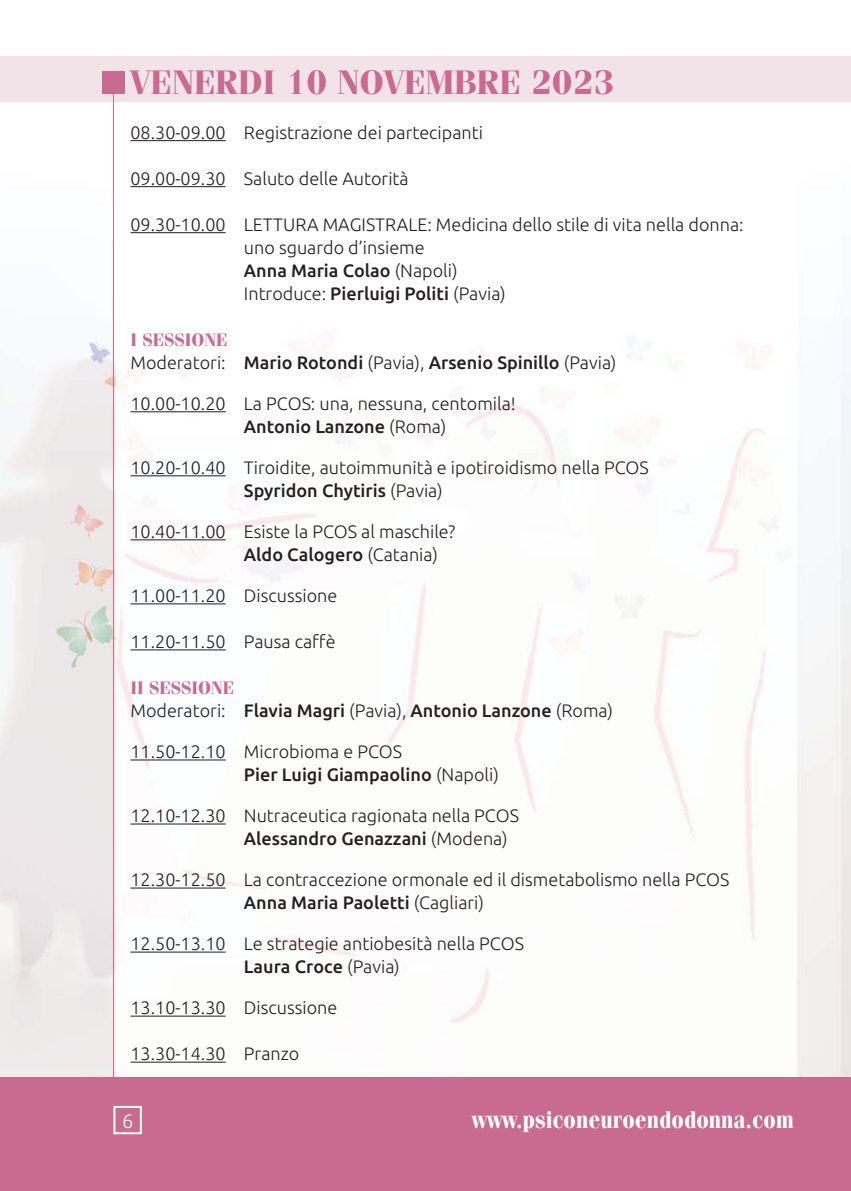
<style>
.page{position:relative;width:851px;height:1191px;background:#fff}
.page>*{position:absolute;margin:0;border:0;box-sizing:border-box;transform-origin:0 0}
.t1{font:700 34px "Fenice";color:#c96b91}
.t2{font:700 24px "Fenice";color:#fff;scale:.9 1}
.t3{font:300 20px "Ubuntu";color:#fff}
.t4{font:300 18px/23px "Ubuntu";color:#231f20}
.t5{font:500 18px "Ubuntu";color:#231f20}
.t6{font:700 18px "Fenice";color:#c96b91}
.s1{font-weight:500}
.s2{font-weight:300}
</style>
<div class="page">
<img style="left:0;top:56px;width:850px;height:1021px">
<div style="left:0;top:1077px;width:850px;height:114px;background:#c96b91"></div>
<div style="left:0;top:57px;width:850px;height:45px;background:#f2e3e8"></div>
<div style="left:113px;top:1106px;width:29px;height:28px;border:2px solid #fff"></div>
<hr style="left:130px;top:140px;width:96px;height:1px;background:#231f20">
<hr style="left:130px;top:186px;width:96px;height:1px;background:#231f20">
<hr style="left:130px;top:232px;width:96px;height:1px;background:#231f20">
<hr style="left:130px;top:411px;width:96px;height:1px;background:#231f20">
<hr style="left:130px;top:475px;width:96px;height:1px;background:#231f20">
<hr style="left:130px;top:539px;width:96px;height:1px;background:#231f20">
<hr style="left:130px;top:603px;width:96px;height:1px;background:#231f20">
<hr style="left:130px;top:649px;width:96px;height:1px;background:#231f20">
<hr style="left:130px;top:759px;width:96px;height:1px;background:#231f20">
<hr style="left:130px;top:823px;width:96px;height:1px;background:#231f20">
<hr style="left:130px;top:887px;width:96px;height:1px;background:#231f20">
<hr style="left:130px;top:951px;width:96px;height:1px;background:#231f20">
<hr style="left:130px;top:1015px;width:96px;height:1px;background:#231f20">
<hr style="left:130px;top:1061px;width:96px;height:1px;background:#231f20">
<hr style="left:113px;top:89px;width:1px;height:989px;background:#c96b91">
<div style="left:102px;top:71px;width:23px;height:23px;background:#c96b91"></div>
<h1 class="t1" style="left:130px;top:71px;width:485px">VENERDI 10 NOVEMBRE 2023</h1>
<p class="t4" style="left:130px;top:122px;width:354px">08.30-09.00 Registrazione dei partecipanti</p>
<p class="t4" style="left:130px;top:168px;width:280px">09.00-09.30 Saluto delle Autorità</p>
<p class="t4" style="left:244px;top:214px;width:501px;text-indent:-113px">09.30-10.00 LETTURA MAGISTRALE: Medicina dello stile di vita nella donna: uno sguardo d’insieme<br><span class="s1">Anna Maria Colao</span> (Napoli)<br>Introduce: <span class="s1">Pierluigi Politi</span> (Pavia)</p>
<p class="t6" style="left:130px;top:333px;width:99px">I SESSIONE</p>
<p class="t5" style="left:130px;top:355px;width:487px"><span class="s2">Moderatori:</span> Mario Rotondi <span class="s2">(Pavia),</span> Arsenio Spinillo <span class="s2">(Pavia)</span></p>
<p class="t4" style="left:244px;top:393px;width:273px;text-indent:-113px">10.00-10.20 La PCOS: una, nessuna, centomila!<br><span class="s1">Antonio Lanzone</span> (Roma)</p>
<p class="t4" style="left:244px;top:457px;width:406px;text-indent:-113px">10.20-10.40 Tiroidite, autoimmunità e ipotiroidismo nella PCOS<br><span class="s1">Spyridon Chytiris</span> (Pavia)</p>
<p class="t4" style="left:244px;top:521px;width:213px;text-indent:-113px">10.40-11.00 Esiste la PCOS al maschile?<br><span class="s1">Aldo Calogero</span> (Catania)</p>
<p class="t4" style="left:130px;top:585px;width:208px">11.00-11.20 Discussione</p>
<p class="t4" style="left:130px;top:631px;width:207px">11.20-11.50 Pausa caffè</p>
<p class="t6" style="left:130px;top:681px;width:105px">II SESSIONE</p>
<p class="t4" style="left:130px;top:700px;width:484px">Moderatori: <span class="s1">Flavia Magri</span> (Pavia), <span class="s1">Antonio Lanzone</span> (Roma)</p>
<p class="t4" style="left:244px;top:741px;width:256px;text-indent:-113px">11.50-12.10 Microbioma e PCOS<br><span class="s1">Pier Luigi Giampaolino</span> (Napoli)</p>
<p class="t4" style="left:244px;top:805px;width:276px;text-indent:-113px">12.10-12.30 Nutraceutica ragionata nella PCOS<br><span class="s1">Alessandro Genazzani</span> (Modena)</p>
<p class="t4" style="left:244px;top:869px;width:487px;text-indent:-113px">12.30-12.50 La contraccezione ormonale ed il dismetabolismo nella PCOS<br><span class="s1">Anna Maria Paoletti</span> (Cagliari)</p>
<p class="t4" style="left:130px;top:933px;width:395px;text-align:center">12.50-13.10 Le strategie antiobesità nella PCOS<br><span class="s1">Laura Croce</span> (Pavia)</p>
<p class="t4" style="left:130px;top:997px;width:208px">13.10-13.30 Discussione</p>
<p class="t4" style="left:130px;top:1043px;width:170px">13.30-14.30 Pranzo</p>
<p class="t3" style="left:122px;top:1112px;width:13px">6</p>
<h2 class="t2" style="left:472px;top:1111px;width:359px">www.psiconeuroendodonna.com</h2>
</div>
